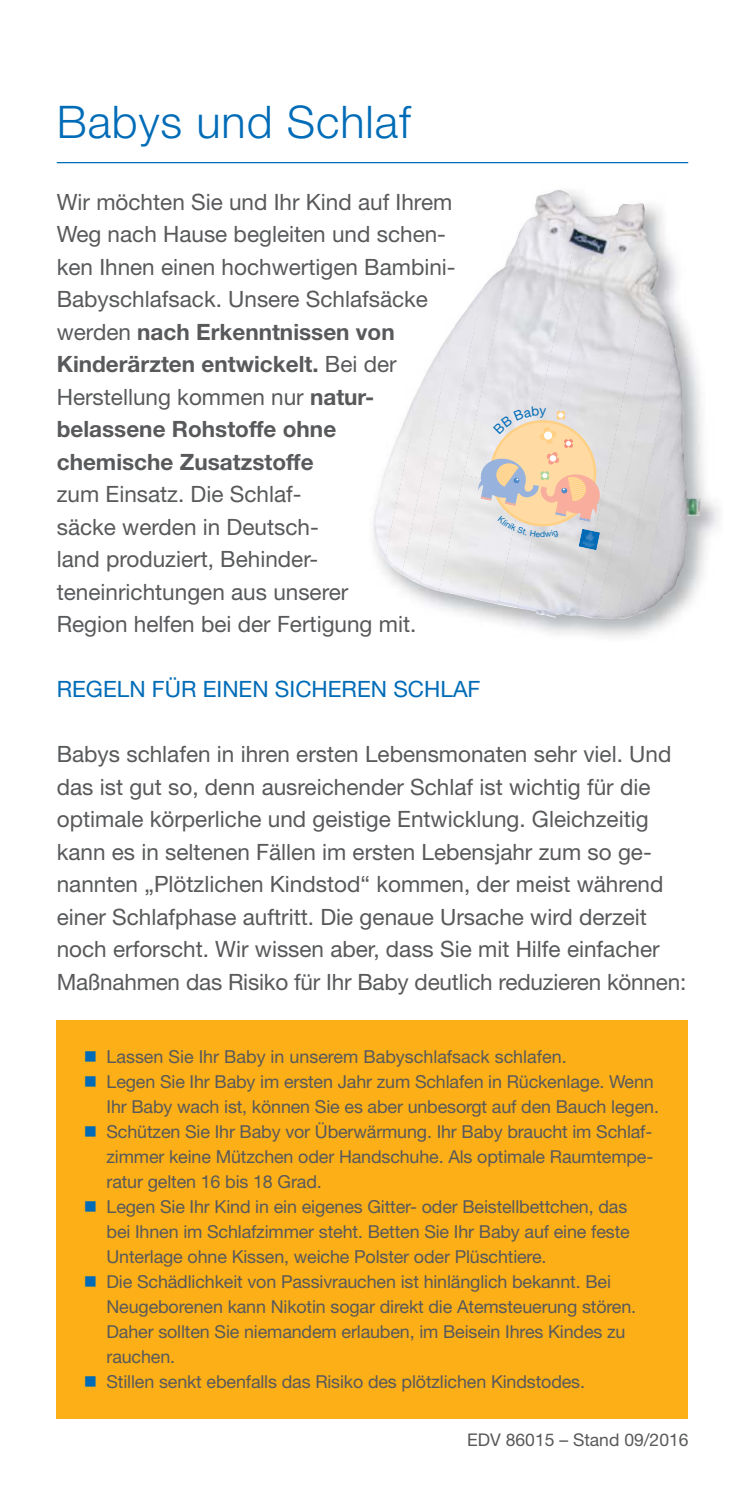
<style>
.page{position:relative;width:745px;height:1489px;background:#fff}
.page>*{position:absolute;margin:0;border:0;box-sizing:border-box;transform-origin:0 0}
.t1{font:300 45px "Helvetica Neue";letter-spacing:.02em;color:#006cb7}
.t2{font:22.5px/32.5px "Helvetica Neue";color:#58595b}
.t3{font:22.5px "Helvetica Neue";color:#006cb7}
.t4{font:18px/25px "Helvetica Neue";letter-spacing:-.01em;color:#58595b}
.t5{font:17.5px "Helvetica Neue";color:#58595b}
.t6{font:8.5px "Helvetica Neue";color:#006cb7}
.s1{font-weight:700}
</style>
<div class="page">
<hr style="left:57px;top:162px;width:630px;height:1px;background:#006cb7">
<img style="left:533px;top:190px;width:52px;height:21px">
<img style="left:541px;top:195px;width:122px;height:52px">
<img style="left:497px;top:211px;width:103px;height:399px">
<img style="left:575px;top:247px;width:99px;height:158px">
<img style="left:418px;top:233px;width:96px;height:360px">
<img style="left:594px;top:290px;width:92px;height:329px">
<img style="left:399px;top:269px;width:87px;height:320px">
<img style="left:614px;top:334px;width:83px;height:285px">
<img style="left:379px;top:304px;width:79px;height:281px">
<img style="left:638px;top:398px;width:62px;height:221px">
<img style="left:373px;top:375px;width:50px;height:185px">
<img style="left:661px;top:481px;width:39px;height:123px">
<img style="left:438px;top:475px;width:78px;height:131px">
<img style="left:516px;top:538px;width:84px;height:81px">
<img style="left:578px;top:538px;width:21px;height:12px">
<div style="left:57px;top:1019px;width:630px;height:398px;background:#fcaf17"></div>
<svg style="left:477px;top:405px;width:125px;height:133px;background:#e7d4c1"></svg>
<h1 class="t1" style="left:57px;top:106px;width:355px">Babys und Schlaf</h1>
<p class="t2" style="left:57px;top:187px;width:400px">Wir möchten Sie und Ihr Kind auf Ihrem<br>Weg nach Hause begleiten und schen&shy;ken Ihnen einen hochwertigen Bambini-<br>Babyschlafsack. Unsere Schlafsäcke werden <span class="s1">nach Erkenntnissen von<br>Kinderärzten entwickelt.</span> Bei der<br>Herstellung kommen nur <span class="s1">natur&shy;belassene Rohstoffe ohne chemische Zusatzstoffe</span></p>
<p class="t2" style="left:57px;top:480px;width:361px">zum Einsatz. Die Schlaf-<br>säcke werden in Deutsch-<br>land produziert, Behinder&shy;teneinrichtungen aus unserer<br>Region helfen bei der Fertigung mit.</p>
<p class="t3" style="left:57px;top:681px;width:425px">REGELN FÜR EINEN SICHEREN SCHLAF</p>
<p class="t6" style="left:539px;top:531px;width:7px">d</p>
<p class="t2" style="left:57px;top:740px;width:630px">Babys schlafen in ihren ersten Lebensmonaten sehr viel. Und das ist gut so, denn ausreichender Schlaf ist wichtig für die optimale körperliche und geistige Entwicklung. Gleichzeitig kann es in seltenen Fällen im ersten Lebensjahr zum so ge&shy;nannten „Plötzlichen Kindstod“ kommen, der meist während einer Schlafphase auftritt. Die genaue Ursache wird derzeit noch erforscht. Wir wissen aber, dass Sie mit Hilfe einfacher Maßnahmen das Risiko für Ihr Baby deutlich reduzieren können:</p>
<p class="t4" style="left:106px;top:1045px;width:553px">Lassen Sie Ihr Baby in unserem Babyschlafsack schlafen.<br>Legen Sie Ihr Baby im ersten Jahr zum Schlafen in Rückenlage. Wenn Ihr Baby wach ist, können Sie es aber unbesorgt auf den Bauch legen.<br>Schützen Sie Ihr Baby vor Überwärmung. Ihr Baby braucht im Schlaf&shy;zimmer keine Mützchen oder Handschuhe. Als optimale Raumtempe&shy;ratur gelten 16 bis 18 Grad.<br>Legen Sie Ihr Kind in ein eigenes Gitter- oder Beistellbettchen, das<br>bei Ihnen im Schlafzimmer steht. Betten Sie Ihr Baby auf eine feste Unterlage ohne Kissen, weiche Polster oder Plüschtiere.<br>Die Schädlichkeit von Passivrauchen ist hinlänglich bekannt. Bei Neugeborenen kann Nikotin sogar direkt die Atemsteuerung stören.<br>Daher sollten Sie niemandem erlauben, im Beisein Ihres Kindes zu rauchen.<br>Stillen senkt ebenfalls das Risiko des plötzlichen Kindstodes.</p>
<p class="t5" style="left:467px;top:1433px;width:223px">EDV 86015 – Stand 09/2016</p>
</div>
